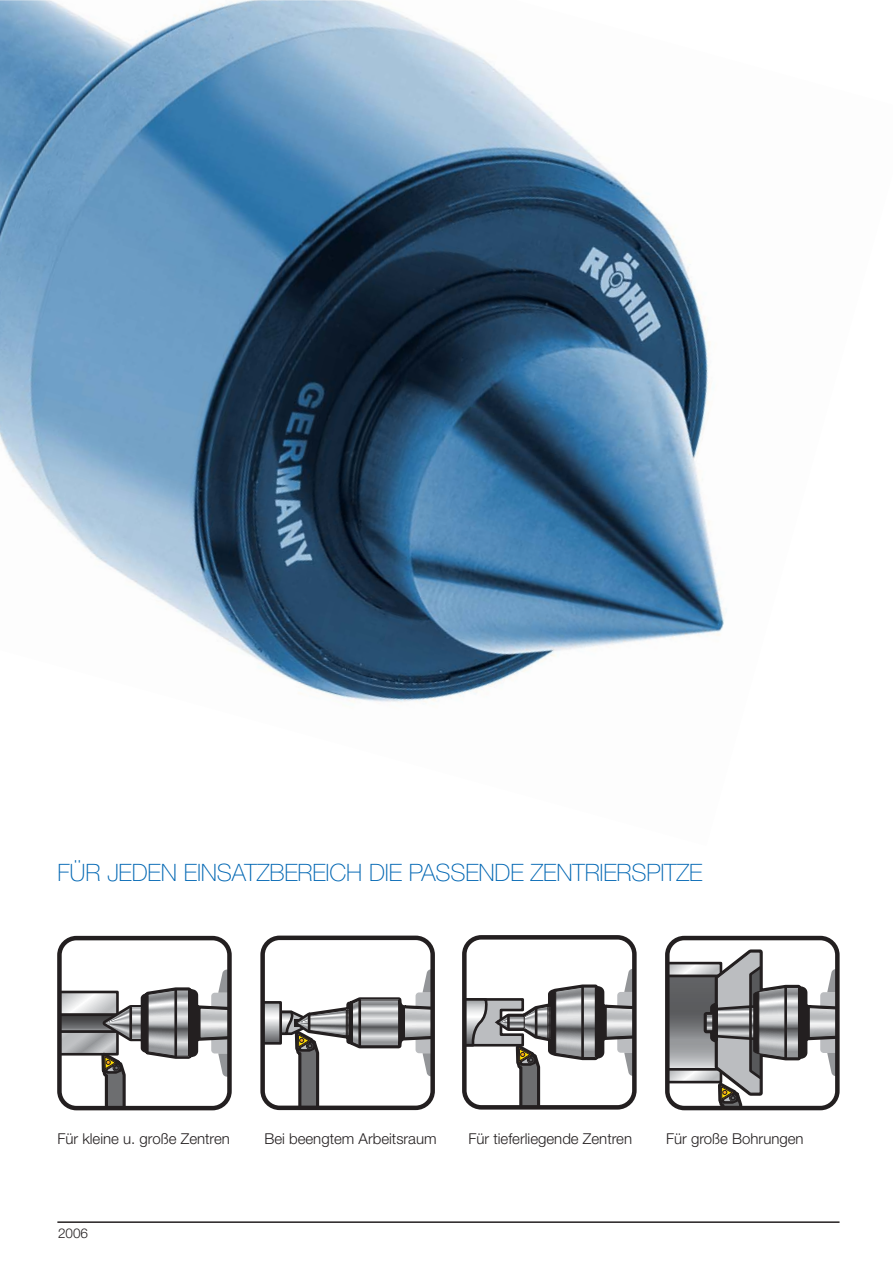
<style>
.page{position:relative;width:893px;height:1263px;background:#fff}
.page>*{position:absolute;margin:0;border:0;box-sizing:border-box;transform-origin:0 0}
.t1{font:100 24px "Helvetica Neue LT Std";letter-spacing:-.01em;color:#0066b3}
.t2{font:300 15px "Helvetica Neue LT Std";color:#231f20}
.t3{font:300 13.5px "Helvetica Neue LT Std";color:#231f20}
</style>
<div class="page">
<hr style="left:57px;top:1221px;width:782px;height:2px;background:#231f20">
<svg style="left:62px;top:970px;width:165px;height:135px"></svg>
<svg style="left:132px;top:1008px;width:9px;height:31px"></svg>
<hr style="left:129px;top:1008px;width:3px;height:31px;background:#231f20">
<hr style="left:174px;top:990px;width:3px;height:66px;background:#231f20">
<div style="left:141px;top:1008px;width:5px;height:31px;background:#231f20"></div>
<div style="left:57px;top:936px;width:175px;height:174px;border:4px solid #231f20;border-radius:17px"></div>
<svg style="left:265px;top:969px;width:165px;height:136px"></svg>
<div style="left:260px;top:936px;width:175px;height:174px;border:4px solid #231f20;border-radius:17px"></div>
<svg style="left:467px;top:969px;width:165px;height:136px"></svg>
<div style="left:462px;top:935px;width:175px;height:175px;border:4px solid #231f20;border-radius:17px"></div>
<svg style="left:670px;top:947px;width:166px;height:160px"></svg>
<hr style="left:749px;top:1007px;width:3px;height:32px;background:#231f20">
<div style="left:665px;top:936px;width:174px;height:174px;border:4px solid #231f20;border-radius:17px"></div>
<img style="left:0;top:0;width:727px;height:703px">
<h1 class="t1" style="left:57px;top:864px;width:646px">FÜR JEDEN EINSATZBEREICH DIE PASSENDE ZENTRIERSPITZE</h1>
<p class="t2" style="left:57px;top:1133px;width:174px">Für kleine u. große Zentren</p>
<p class="t2" style="left:264px;top:1133px;width:174px">Bei beengtem Arbeitsraum</p>
<p class="t2" style="left:468px;top:1133px;width:165px">Für tieferliegende Zentren</p>
<p class="t2" style="left:666px;top:1133px;width:139px">Für große Bohrungen</p>
<p class="t3" style="left:58px;top:1229px;width:32px">2006</p>
</div>
